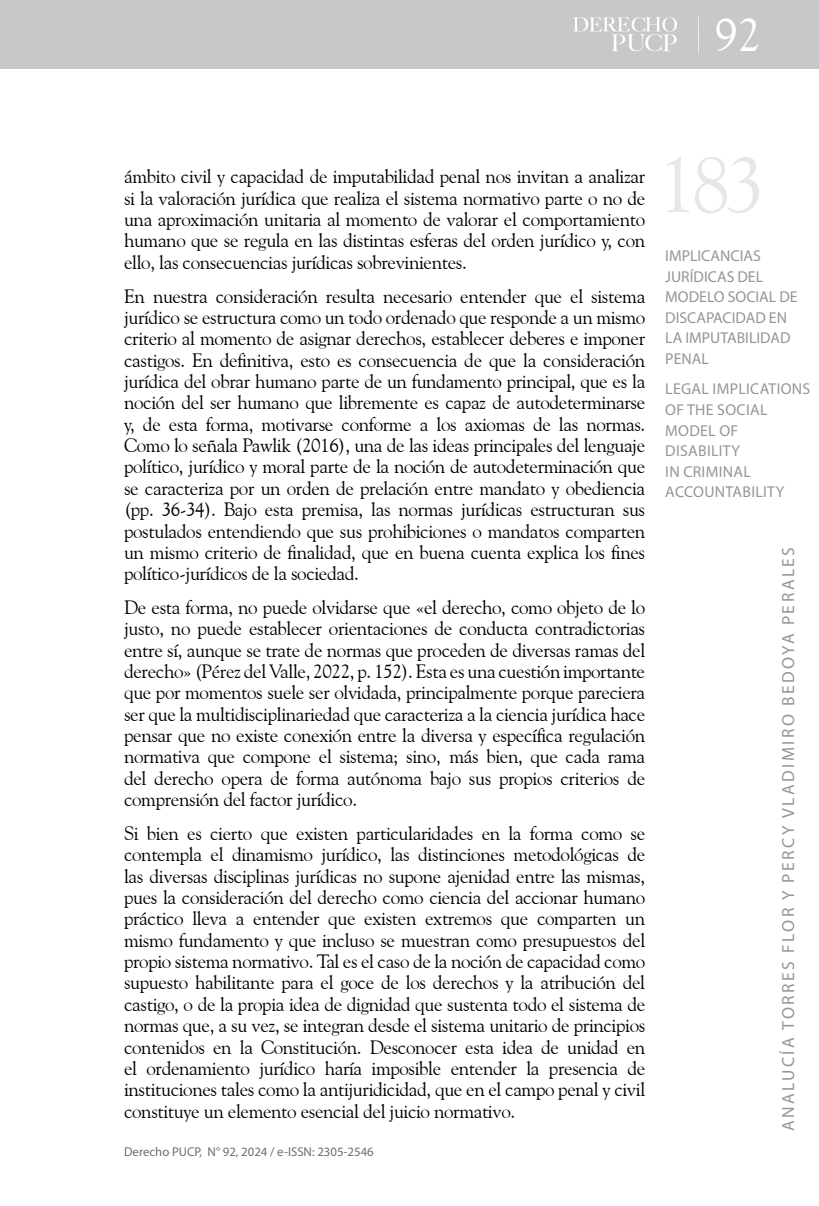
<style>
.page{position:relative;width:819px;height:1206px;background:#fff}
.page>*{position:absolute;margin:0;border:0;box-sizing:border-box;transform-origin:0 0}
.t1{font:78.75px "Goudy Old Style BT";color:#e6e7e8}
.t2{font:46.38px "Goudy Old Style BT";color:#fff}
.t3{font:19.25px/21.3px "Goudy Old Style BT";letter-spacing:-.02em;color:#000;text-align:justify}
.t4{font:17.5px "Myriad Pro";letter-spacing:.14em;color:#939598}
.t5{font:15.75px/20.7px "Myriad Pro";color:#939598}
.t6{font:15.75px/20.7px "Myriad Pro";letter-spacing:.02em;color:#939598}
.t7{font:12.78px "Myriad Pro";color:#6d6e71}
</style>
<div class="page">
<div style="left:0;top:0;width:819px;height:69px;background:#c7c8ca"></div>
<svg style="left:573px;top:17px;width:104px;height:34px"></svg>
<h2 class="t2" style="left:714px;top:6px;width:47px">92</h2>
<p class="t3" style="left:124px;top:166px;width:522px">ámbito civil y capacidad de imputabilidad penal nos invitan a analizar si la valoración jurídica que realiza el sistema normativo parte o no de una aproximación unitaria al momento de valorar el comportamiento humano que se regula en las distintas esferas del orden jurídico y, con ello, las consecuencias jurídicas sobrevinientes.</p>
<p class="t3" style="left:124px;top:285px;width:522px">En nuestra consideración resulta necesario entender que el sistema jurídico se estructura como un todo ordenado que responde a un mismo criterio al momento de asignar derechos, establecer deberes e imponer castigos. En definitiva, esto es consecuencia de que la consideración jurídica del obrar humano parte de un fundamento principal, que es la noción del ser humano que libremente es capaz de autodeterminarse y, de esta forma, motivarse conforme a los axiomas de las normas.<br>Como lo señala Pawlik (2016), una de las ideas principales del lenguaje político, jurídico y moral parte de la noción de autodeterminación que se caracteriza por un orden de prelación entre mandato y obediencia (pp. 36-34). Bajo esta premisa, las normas jurídicas estructuran sus postulados entendiendo que sus prohibiciones o mandatos comparten un mismo criterio de finalidad, que en buena cuenta explica los fines político-jurídicos de la sociedad.</p>
<p class="t3" style="left:124px;top:596px;width:522px">De esta forma, no puede olvidarse que «el derecho, como objeto de lo justo, no puede establecer orientaciones de conducta contradictorias entre sí, aunque se trate de normas que proceden de diversas ramas del derecho» (Pérez del Valle, 2022, p. 152). Esta es una cuestión importante que por momentos suele ser olvidada, principalmente porque pareciera ser que la multidisciplinariedad que caracteriza a la ciencia jurídica hace pensar que no existe conexión entre la diversa y específica regulación normativa que compone el sistema; sino, más bien, que cada rama del derecho opera de forma autónoma bajo sus propios criterios de comprensión del factor jurídico.</p>
<p class="t3" style="left:124px;top:822px;width:522px">Si bien es cierto que existen particularidades en la forma como se contempla el dinamismo jurídico, las distinciones metodológicas de las diversas disciplinas jurídicas no supone ajenidad entre las mismas, pues la consideración del derecho como ciencia del accionar humano práctico lleva a entender que existen extremos que comparten un mismo fundamento y que incluso se muestran como presupuestos del propio sistema normativo. Tal es el caso de la noción de capacidad como supuesto habilitante para el goce de los derechos y la atribución del castigo, o de la propia idea de dignidad que sustenta todo el sistema de normas que, a su vez, se integran desde el sistema unitario de principios contenidos en la Constitución. Desconocer esta idea de unidad en el ordenamiento jurídico haría imposible entender la presencia de instituciones tales como la antijuridicidad, que en el campo penal y civil constituye un elemento esencial del juicio normativo.</p>
<p class="t7" style="left:124px;top:1144px;width:251px">Derecho PUCP, N° 92, 2024 / e-ISSN: 2305-2546</p>
<h1 class="t1" style="left:657px;top:136px;width:109px">183</h1>
<p class="t5" style="left:665px;top:245px;width:134px">IMPLICANCIAS<br>JURÍDICAS DEL<br>MODELO SOCIAL DE<br>DISCAPACIDAD EN<br>LA IMPUTABILIDAD<br>PENAL</p>
<p class="t6" style="left:665px;top:378px;width:147px">LEGAL IMPLICATIONS<br>OF THE SOCIAL<br>MODEL OF<br>DISABILITY<br>IN CRIMINAL<br>ACCOUNTABILITY</p>
<p class="t4" style="left:777px;top:1131px;width:586px;rotate:-90deg">ANALUCÍA TORRES FLOR Y PERCY VLADIMIRO BEDOYA PERALES</p>
</div>
